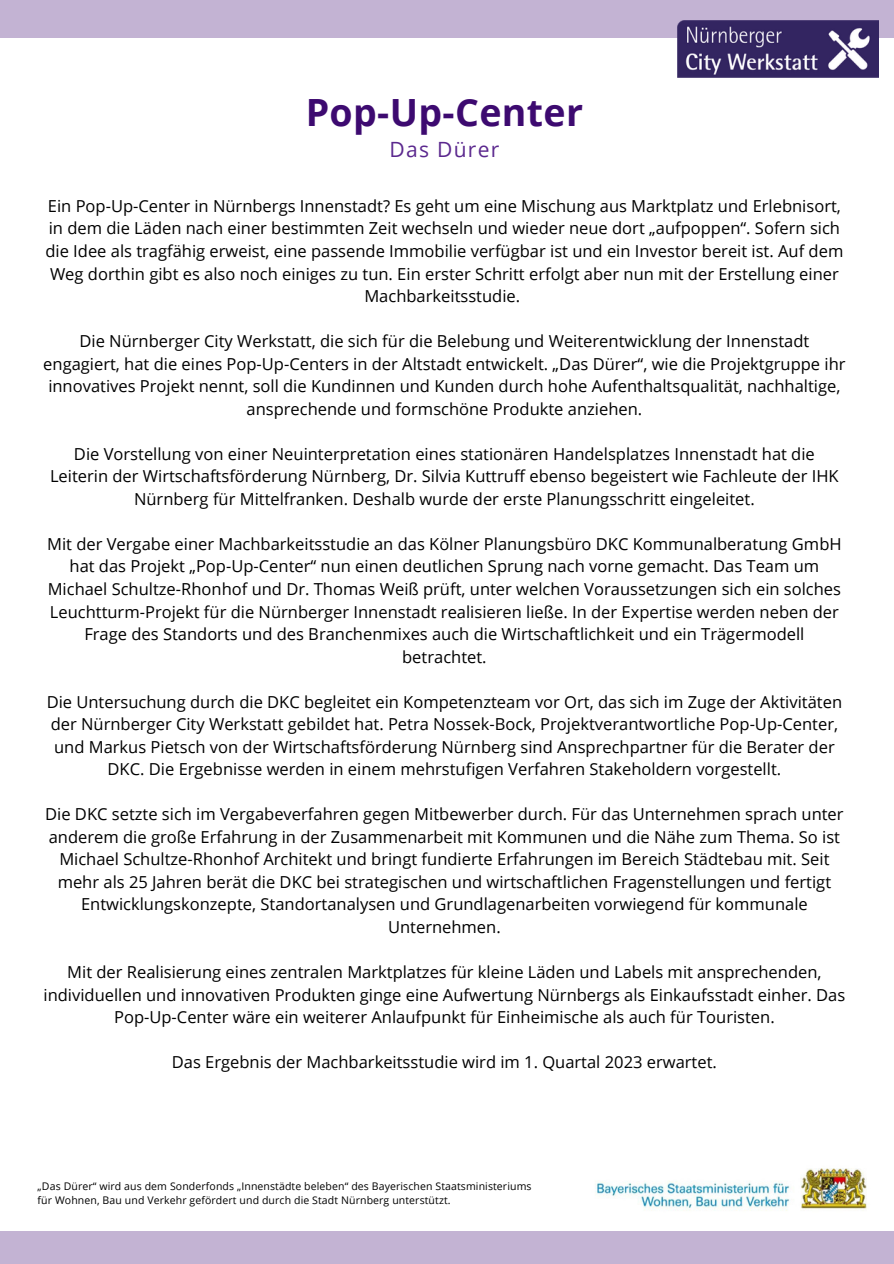
<style>
.page{position:relative;width:894px;height:1264px;background:#fff}
.page>*{position:absolute;margin:0;border:0;box-sizing:border-box;transform-origin:0 0}
.t1{font:700 37.5px "Open Sans";letter-spacing:.01em;color:#3d0a70}
.t2{font:21px "Open Sans";letter-spacing:.06em;color:#5b288e}
.t3{font:16.5px/22.5px "Open Sans";color:#000;text-align:center}
.t4{font:10.5px/14px "Open Sans";letter-spacing:.01em;color:#000}
</style>
<div class="page">
<div style="left:0;top:1231px;width:893px;height:32px;background:#c3b3d3"></div>
<div style="left:0;top:0;width:893px;height:38px;background:#c3b3d3"></div>
<img style="left:677px;top:20px;width:201px;height:58px">
<img style="left:595px;top:1168px;width:272px;height:43px">
<h1 class="t1" style="left:305px;top:86px;width:279px">Pop-Up-Center</h1>
<p class="t2" style="left:389px;top:135px;width:111px">Das Dürer</p>
<p class="t3" style="left:45px;top:194px;width:799px">Ein Pop-Up-Center in Nürnbergs Innenstadt? Es geht um eine Mischung aus Marktplatz und Erlebnisort, in dem die Läden nach einer bestimmten Zeit wechseln und wieder neue dort „aufpoppen“. Sofern sich die Idee als tragfähig erweist, eine passende Immobilie verfügbar ist und ein Investor bereit ist. Auf dem Weg dorthin gibt es also noch einiges zu tun. Ein erster Schritt erfolgt aber nun mit der Erstellung einer Machbarkeitsstudie.</p>
<p class="t3" style="left:43px;top:329px;width:803px">Die Nürnberger City Werkstatt, die sich für die Belebung und Weiterentwicklung der Innenstadt engagiert, hat die eines Pop-Up-Centers in der Altstadt entwickelt. „Das Dürer“, wie die Projektgruppe ihr innovatives Projekt nennt, soll die Kundinnen und Kunden durch hohe Aufenthaltsqualität, nachhaltige, ansprechende und formschöne Produkte anziehen.</p>
<p class="t3" style="left:50px;top:442px;width:790px">Die Vorstellung von einer Neuinterpretation eines stationären Handelsplatzes Innenstadt hat die<br>Leiterin der Wirtschaftsförderung Nürnberg, Dr. Silvia Kuttruff ebenso begeistert wie Fachleute der IHK<br>Nürnberg für Mittelfranken. Deshalb wurde der erste Planungsschritt eingeleitet.</p>
<p class="t3" style="left:47px;top:532px;width:795px">Mit der Vergabe einer Machbarkeitsstudie an das Kölner Planungsbüro DKC Kommunalberatung GmbH hat das Projekt „Pop-Up-Center“ nun einen deutlichen Sprung nach vorne gemacht. Das Team um Michael Schultze-Rhonhof und Dr. Thomas Weiß prüft, unter welchen Voraussetzungen sich ein solches Leuchtturm-Projekt für die Nürnberger Innenstadt realisieren ließe. In der Expertise werden neben der Frage des Standorts und des Branchenmixes auch die Wirtschaftlichkeit und ein Trägermodell betrachtet.</p>
<p class="t3" style="left:47px;top:690px;width:796px">Die Untersuchung durch die DKC begleitet ein Kompetenzteam vor Ort, das sich im Zuge der Aktivitäten der Nürnberger City Werkstatt gebildet hat. Petra Nossek-Bock, Projektverantwortliche Pop-Up-Center, und Markus Pietsch von der Wirtschaftsförderung Nürnberg sind Ansprechpartner für die Berater der DKC. Die Ergebnisse werden in einem mehrstufigen Verfahren Stakeholdern vorgestellt.</p>
<p class="t3" style="left:45px;top:802px;width:799px">Die DKC setzte sich im Vergabeverfahren gegen Mitbewerber durch. Für das Unternehmen sprach unter anderem die große Erfahrung in der Zusammenarbeit mit Kommunen und die Nähe zum Thema. So ist Michael Schultze-Rhonhof Architekt und bringt fundierte Erfahrungen im Bereich Städtebau mit. Seit mehr als 25 Jahren berät die DKC bei strategischen und wirtschaftlichen Fragenstellungen und fertigt Entwicklungskonzepte, Standortanalysen und Grundlagenarbeiten vorwiegend für kommunale Unternehmen.</p>
<p class="t3" style="left:43px;top:960px;width:803px">Mit der Realisierung eines zentralen Marktplatzes für kleine Läden und Labels mit ansprechenden, individuellen und innovativen Produkten ginge eine Aufwertung Nürnbergs als Einkaufsstadt einher. Das<br>Pop-Up-Center wäre ein weiterer Anlaufpunkt für Einheimische als auch für Touristen.</p>
<p class="t3" style="left:172px;top:1050px;width:546px">Das Ergebnis der Machbarkeitsstudie wird im 1. Quartal 2023 erwartet.</p>
<p class="t4" style="left:38px;top:1178px;width:495px">„Das Dürer“ wird aus dem Sonderfonds „Innenstädte beleben“ des Bayerischen Staatsministeriums für Wohnen, Bau und Verkehr gefördert und durch die Stadt Nürnberg unterstützt.</p>
</div>
